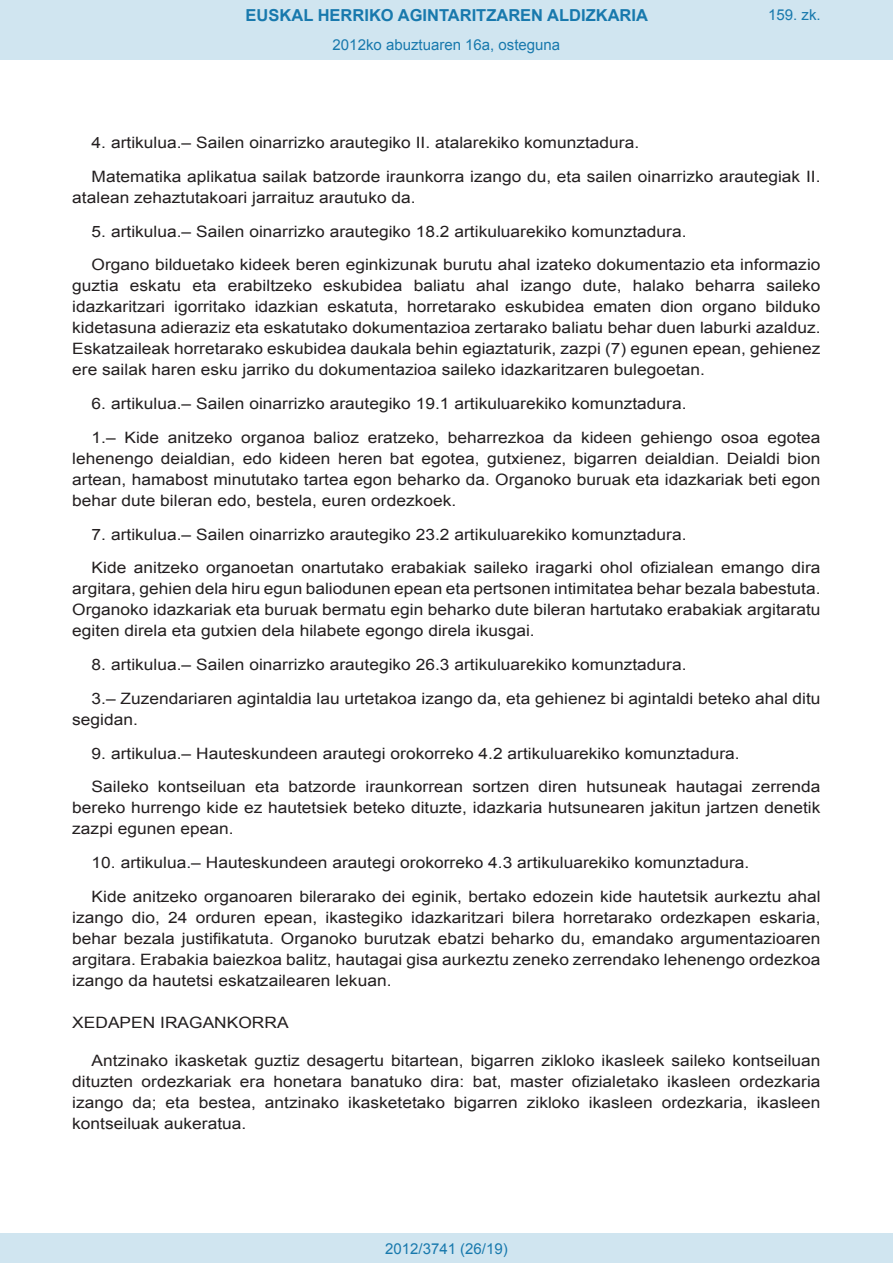
<style>
.page{position:relative;width:893px;height:1263px;background:#fff}
.page>*{position:absolute;margin:0;border:0;box-sizing:border-box;transform-origin:0 0}
.t1{font:700 16.5px "Arial";color:#1879ad}
.BOPVDetalleNivel1{font:15.6px/21px "Arial";color:#231f20;text-align:justify;scale:1.11 1}
.BOPVDisposicion{font:15.6px "Arial";color:#231f20;scale:1.11 1}
.Paginacion_Centro{font:15px "Arial";color:#1879ad}
</style>
<div class="page">
<div style="left:0;top:0;width:893px;height:60px;background:#d0e5f0"></div>
<div style="left:0;top:1233px;width:893px;height:30px;background:#d0e5f0"></div>
<p class="t1" style="left:246px;top:4px;width:404px">EUSKAL HERRIKO AGINTARITZAREN ALDIZKARIA</p>
<p class="Paginacion_Centro" style="left:333px;top:35px;width:229px">2012ko abuztuaren 16a, osteguna</p>
<p class="Paginacion_Centro" style="left:768px;top:5px;width:54px">159. zk.</p>
<p class="BOPVDetalleNivel1" style="left:92px;top:132px;width:495px">4. artikulua.– Sailen oinarrizko arautegiko II. atalarekiko komunztadura.</p>
<p class="BOPVDetalleNivel1" style="left:72px;top:166px;width:676px;text-indent:19px">Matematika aplikatua sailak batzorde iraunkorra izango du, eta sailen oinarrizko arautegiak II. atalean zehaztutakoari jarraituz arautuko da.</p>
<p class="BOPVDetalleNivel1" style="left:92px;top:221px;width:537px">5. artikulua.– Sailen oinarrizko arautegiko 18.2 artikuluarekiko komunztadura.</p>
<p class="BOPVDetalleNivel1" style="left:72px;top:255px;width:676px;text-indent:19px">Organo bilduetako kideek beren eginkizunak burutu ahal izateko dokumentazio eta informazio guztia eskatu eta erabiltzeko eskubidea baliatu ahal izango dute, halako beharra saileko idazkaritzari igorritako idazkian eskatuta, horretarako eskubidea ematen dion organo bilduko kidetasuna adieraziz eta eskatutako dokumentazioa zertarako baliatu behar duen laburki azalduz.<br>Eskatzaileak horretarako eskubidea daukala behin egiaztaturik, zazpi (7) egunen epean, gehienez ere sailak haren esku jarriko du dokumentazioa saileko idazkaritzaren bulegoetan.</p>
<p class="BOPVDetalleNivel1" style="left:92px;top:393px;width:537px">6. artikulua.– Sailen oinarrizko arautegiko 19.1 artikuluarekiko komunztadura.</p>
<p class="BOPVDetalleNivel1" style="left:72px;top:427px;width:676px;text-indent:19px">1.– Kide anitzeko organoa balioz eratzeko, beharrezkoa da kideen gehiengo osoa egotea lehenengo deialdian, edo kideen heren bat egotea, gutxienez, bigarren deialdian. Deialdi bion artean, hamabost minututako tartea egon beharko da. Organoko buruak eta idazkariak beti egon behar dute bileran edo, bestela, euren ordezkoek.</p>
<p class="BOPVDetalleNivel1" style="left:92px;top:524px;width:537px">7. artikulua.– Sailen oinarrizko arautegiko 23.2 artikuluarekiko komunztadura.</p>
<p class="BOPVDetalleNivel1" style="left:72px;top:558px;width:676px;text-indent:19px">Kide anitzeko organoetan onartutako erabakiak saileko iragarki ohol ofizialean emango dira argitara, gehien dela hiru egun baliodunen epean eta pertsonen intimitatea behar bezala babestuta.<br>Organoko idazkariak eta buruak bermatu egin beharko dute bileran hartutako erabakiak argitaratu egiten direla eta gutxien dela hilabete egongo direla ikusgai.</p>
<p class="BOPVDetalleNivel1" style="left:92px;top:654px;width:537px">8. artikulua.– Sailen oinarrizko arautegiko 26.3 artikuluarekiko komunztadura.</p>
<p class="BOPVDetalleNivel1" style="left:72px;top:688px;width:676px;text-indent:19px">3.– Zuzendariaren agintaldia lau urtetakoa izango da, eta gehienez bi agintaldi beteko ahal ditu segidan.</p>
<p class="BOPVDetalleNivel1" style="left:92px;top:743px;width:585px">9. artikulua.– Hauteskundeen arautegi orokorreko 4.2 artikuluarekiko komunztadura.</p>
<p class="BOPVDetalleNivel1" style="left:72px;top:777px;width:676px;text-indent:19px">Saileko kontseiluan eta batzorde iraunkorrean sortzen diren hutsuneak hautagai zerrenda bereko hurrengo kide ez hautetsiek beteko dituzte, idazkaria hutsunearen jakitun jartzen denetik zazpi egunen epean.</p>
<p class="BOPVDetalleNivel1" style="left:92px;top:852px;width:594px">10. artikulua.– Hauteskundeen arautegi orokorreko 4.3 artikuluarekiko komunztadura.</p>
<p class="BOPVDetalleNivel1" style="left:72px;top:886px;width:676px;text-indent:19px">Kide anitzeko organoaren bilerarako dei eginik, bertako edozein kide hautetsik aurkeztu ahal izango dio, 24 orduren epean, ikastegiko idazkaritzari bilera horretarako ordezkapen eskaria, behar bezala justifikatuta. Organoko burutzak ebatzi beharko du, emandako argumentazioaren argitara. Erabakia baiezkoa balitz, hautagai gisa aurkeztu zeneko zerrendako lehenengo ordezkoa izango da hautetsi eskatzailearen lekuan.</p>
<p class="BOPVDisposicion" style="left:72px;top:1012px;width:196px">XEDAPEN IRAGANKORRA</p>
<p class="BOPVDetalleNivel1" style="left:72px;top:1050px;width:676px;text-indent:19px">Antzinako ikasketak guztiz desagertu bitartean, bigarren zikloko ikasleek saileko kontseiluan dituzten ordezkariak era honetara banatuko dira: bat, master ofizialetako ikasleen ordezkaria izango da; eta bestea, antzinako ikasketetako bigarren zikloko ikasleen ordezkaria, ikasleen kontseiluak aukeratua.</p>
<p class="Paginacion_Centro" style="left:385px;top:1238px;width:124px">2012/3741 (26/19)</p>
</div>
